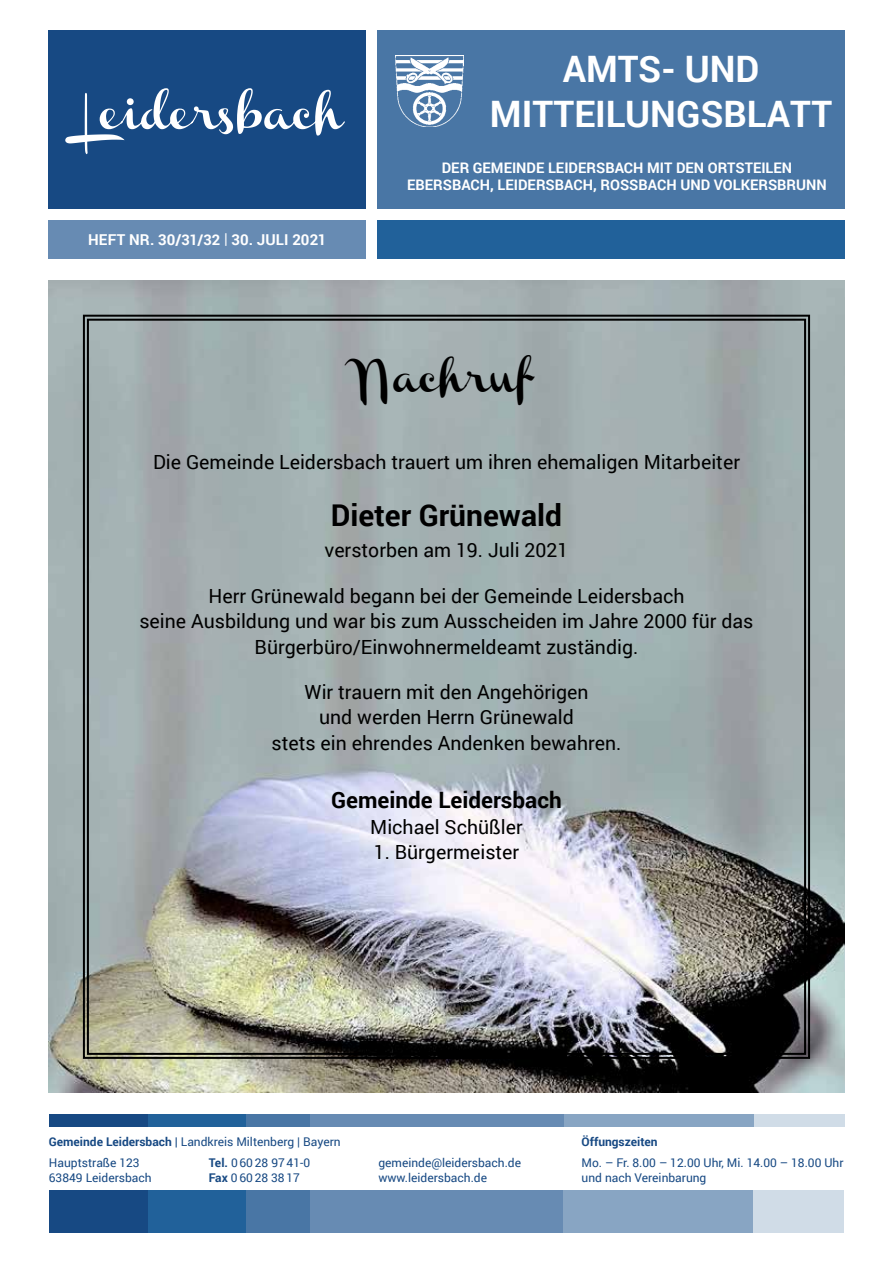
<style>
.page{position:relative;width:893px;height:1263px;background:#fff}
.page>*{position:absolute;margin:0;border:0;box-sizing:border-box;transform-origin:0 0}
.t1{font:700 36.45px/45px "Roboto";color:#fff;text-align:center}
.t2{font:700 30px "Roboto";color:#000}
.t3{font:30px "Channel";color:#000}
.t4{font:700 22.5px "Roboto";color:#000}
.t5{font:19.5px/25.5px "Roboto";color:#000;text-align:center}
.t6{font:700 15px "Roboto";letter-spacing:.01em;color:#fff}
.t7{font:700 14.55px "Roboto";color:#fff}
.t8{font:12px/15px "Roboto";color:#174983}
.t9{font:700 12px "Roboto";color:#174983}
.s1{font-size:14.7px}
.s2{font-weight:400}
.s3{font-weight:700}
</style>
<div class="page">
<div style="left:48px;top:30px;width:318px;height:178px;background:#174983"></div>
<svg style="left:65px;top:88px;width:280px;height:66px"></svg>
<div style="left:377px;top:30px;width:468px;height:178px;background:#4976a5"></div>
<div style="left:48px;top:220px;width:318px;height:39px;background:#678bb3"></div>
<div style="left:377px;top:220px;width:468px;height:39px;background:#21619a"></div>
<img style="left:396px;top:55px;width:67px;height:72px">
<div style="left:49px;top:1191px;width:100px;height:42px;background:#174983"></div>
<div style="left:148px;top:1191px;width:98px;height:42px;background:#21619a"></div>
<div style="left:246px;top:1191px;width:64px;height:42px;background:#4976a5"></div>
<div style="left:310px;top:1191px;width:264px;height:42px;background:#678bb3"></div>
<div style="left:563px;top:1191px;width:197px;height:42px;background:#88a5c3"></div>
<div style="left:753px;top:1191px;width:91px;height:42px;background:#d0dce7"></div>
<div style="left:49px;top:1114px;width:100px;height:13px;background:#174983"></div>
<div style="left:149px;top:1114px;width:98px;height:13px;background:#21619a"></div>
<div style="left:247px;top:1114px;width:63px;height:13px;background:#4976a5"></div>
<div style="left:310px;top:1114px;width:264px;height:13px;background:#678bb3"></div>
<div style="left:564px;top:1114px;width:196px;height:13px;background:#88a5c3"></div>
<div style="left:754px;top:1114px;width:90px;height:13px;background:#d0dce7"></div>
<img style="left:49px;top:281px;width:795px;height:812px">
<svg style="left:82px;top:314px;width:729px;height:746px"></svg>
<p class="t6" style="left:88px;top:229px;width:186px">HEFT NR. 30/<span class="s1">31/32</span> <span class="s2">|</span> 30. JULI</p>
<p class="t6" style="left:292px;top:229px;width:36px">2021</p>
<h1 class="t1" style="left:490px;top:45px;width:344px">AMTS- UND<br>MITTEILUNGSBLATT</h1>
<p class="t7" style="left:442px;top:157px;width:51px">DER GEMEINDE</p>
<p class="t7" style="left:548px;top:157px;width:17px">LEIDE</p>
<p class="t7" style="left:586px;top:157px;width:20px">RSBA</p>
<p class="t7" style="left:624px;top:157px;width:33px">CH MIT</p>
<p class="t7" style="left:676px;top:157px;width:10px">DEN</p>
<p class="t7" style="left:708px;top:157px;width:29px">ORTSTEILEN</p>
<p class="t7" style="left:407px;top:175px;width:46px">EBERSBA</p>
<p class="t7" style="left:471px;top:175px;width:44px">CH, LEIDE</p>
<p class="t7" style="left:536px;top:175px;width:20px">RSBA</p>
<p class="t7" style="left:573px;top:175px;width:118px">CH, ROSSBACH UND</p>
<p class="t7" style="left:714px;top:175px;width:94px">VOLKERSBRUNN</p>
<h2 class="t3" style="left:359px;top:365px;width:177px">Nachruf</h2>
<p class="t5" style="left:153px;top:448px;width:588px">Die Gemeinde Leidersbach trauert um ihren ehemaligen Mitarbeiter</p>
<h2 class="t2" style="left:331px;top:494px;width:233px">DIETER GRÜNEWALD</h2>
<p class="t5" style="left:325px;top:537px;width:245px">verstorben am 19. Juli 2021</p>
<p class="t5" style="left:139px;top:582px;width:615px">Herr Grünewald begann bei der Gemeinde Leidersbach<br>seine Ausbildung und war bis zum Ausscheiden im Jahre 2000 für das<br>Bürgerbüro/Einwohnermeldeamt zuständig.</p>
<p class="t5" style="left:272px;top:678px;width:351px">Wir trauern mit den Angehörigen<br>und werden Herrn Grünewald<br>stets ein ehrendes Andenken bewahren.</p>
<p class="t4" style="left:331px;top:784px;width:232px">GEMEINDE LEIDERSBACH</p>
<p class="t5" style="left:370px;top:813px;width:154px">Michael Schüßler</p>
<p class="t5" style="left:374px;top:839px;width:147px">1. Bürgermeister</p>
<p class="t8" style="left:49px;top:1131px;width:293px;line-height:21px"><span class="s3">GEMEINDE LEIDERSBACH |</span> Landkreis Miltenberg | Bayern<br>Hauptstraße 123</p>
<p class="t8" style="left:49px;top:1170px;width:104px">63849 Leidersbach</p>
<p class="t8" style="left:209px;top:1155px;width:103px"><span class="s3">TEL.</span> 0 60 28 97 41-0<br><span class="s3">FAX</span> 0 60 28 38 17</p>
<p class="t8" style="left:378px;top:1155px;width:144px">gemeinde@leidersbach.de www.leidersbach.de</p>
<p class="t9" style="left:582px;top:1133px;width:78px">ÖFFUNGSZEITEN</p>
<p class="t8" style="left:582px;top:1155px;width:263px">Mo. – Fr. 8.00 – 12.00 Uhr, Mi. 14.00 – 18.00 Uhr und nach Vereinbarung</p>
</div>
